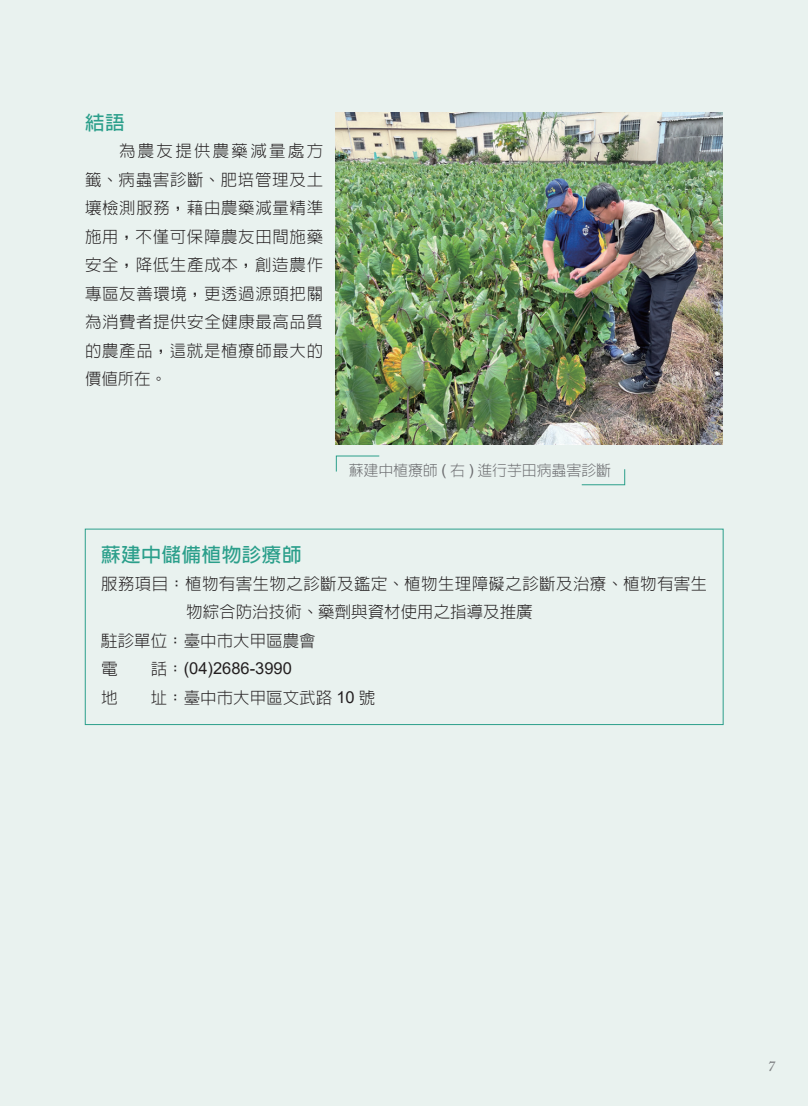
<style>
.page{position:relative;width:808px;height:1106px;background:#e9f2ef}
.page>*{position:absolute;margin:0;border:0;box-sizing:border-box;transform-origin:0 0}
.t1{font:700 19.5px "AR Hei B5";letter-spacing:.03em;color:#2b9f8b}
.t2{font:300 16.5px/28.5px "AR Hei B5";letter-spacing:.025em;color:#231f20;text-align:justify}
.t3{font:300 16.5px "AR Hei B5";color:#231f20}
.t4{font:16.5px "Arial";color:#231f20}
.t5{font:300 15px "AR Hei B5";letter-spacing:-.01em;color:#6c6d70}
.t6{font:italic 600 15px "Adobe Caslon Pro";color:#808285}
.s1{font-family:"Arial";font-weight:400}
.s2{font-family:"AR Hei B5";font-weight:300}
</style>
<div class="page">
<img style="left:336px;top:113px;width:387px;height:331px">
<svg style="left:336px;top:455px;width:44px;height:17px"></svg>
<svg style="left:581px;top:469px;width:44px;height:16px"></svg>
<p class="t1" style="left:85px;top:113px;width:41px">結語</p>
<p class="t2" style="left:85px;top:137px;width:240px;text-indent:34px">為農友提供農藥減量處方籤、病蟲害診斷、肥培管理及土壤檢測服務，藉由農藥減量精準施用，不僅可保障農友田間施藥安全，降低生產成本，創造農作專區友善環境，更透過源頭把關為消費者提供安全健康最高品質的農產品，這就是植療師最大的價值所在。</p>
<p class="t5" style="left:349px;top:463px;width:264px">蘇建中植療師 <span class="s1">(</span> 右 <span class="s1">)</span> 進行芋田病蟲害診斷</p>
<p class="t1" style="left:101px;top:545px;width:202px">蘇建中儲備植物診療師</p>
<p class="t2" style="left:101px;top:569px;width:608px">服務項目：植物有害生物之診斷及鑑定、植物生理障礙之診斷及治療、植物有害生</p>
<p class="t3" style="left:186px;top:603px;width:348px">物綜合防治技術、藥劑與資材使用之指導及推廣</p>
<p class="t3" style="left:101px;top:632px;width:216px">駐診單位：臺中市大甲區農會</p>
<p class="t4" style="left:101px;top:657px;width:192px"><span class="s2">電　　話：</span>(04)2686-3990</p>
<p class="t3" style="left:101px;top:689px;width:276px">地　　址：臺中市大甲區文武路 <span class="s1">10</span> 號</p>
<p class="t6" style="left:767px;top:1057px;width:9px">7</p>
</div>
